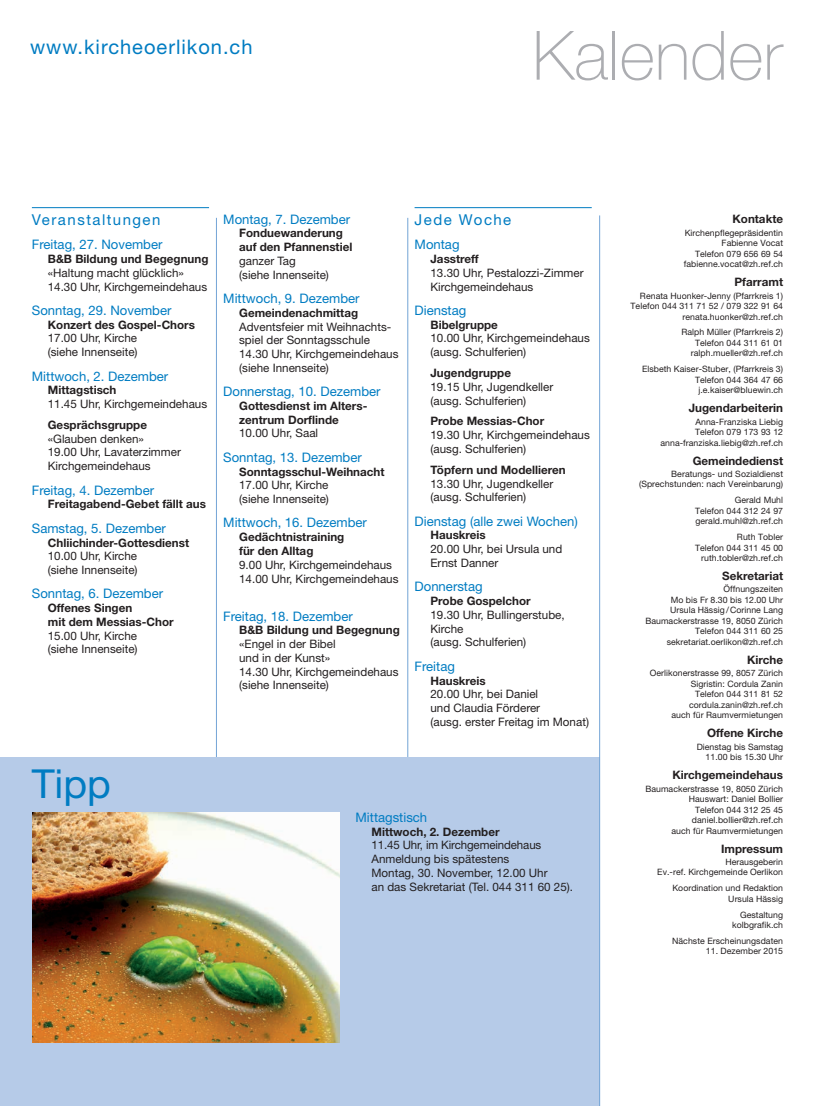
<style>
.page{position:relative;width:815px;height:1106px;background:#fff}
.page>*{position:absolute;margin:0;border:0;box-sizing:border-box;transform-origin:0 0}
.t1{font:100 68.12px "Helvetica Neue LT Std";color:#acadb1}
.t2{font:40px "Helvetica Neue LT Std";color:#007cc2}
.t3{font:20px "Helvetica Neue LT Std";letter-spacing:.05em;color:#007cc2}
.t4{font:15px "Helvetica Neue LT Std";letter-spacing:.1em;color:#007cc2}
.t5{font:13.12px "Helvetica Neue LT Std";color:#007cc2}
.t6{font:11.62px/13.8px "Helvetica Neue LT Std";color:#231f20}
.t7{font:700 11.62px/13.8px "Helvetica Neue LT Std";color:#231f20}
.t8{font:8.75px/10.5px "Helvetica Neue LT Std";letter-spacing:.005em;color:#231f20;text-align:right}
</style>
<div class="page">
<hr style="left:408px;top:218px;width:1px;height:888px;background:#73a4d6">
<hr style="left:216px;top:218px;width:1px;height:888px;background:#73a4d6">
<hr style="left:32px;top:207px;width:177px;height:1px;background:#007cc2">
<hr style="left:415px;top:207px;width:177px;height:1px;background:#007cc2">
<div style="left:0;top:757px;width:600px;height:349px;background:#b6cbe8"></div>
<img style="left:32px;top:812px;width:307px;height:230px">
<hr style="left:599px;top:215px;width:1px;height:891px;background:#73a4d6">
<h3 class="t3" style="left:30px;top:35px;width:224px">www.kircheoerlikon.ch</h3>
<h1 class="t1" style="left:532px;top:16px;width:252px">Kalender</h1>
<h3 class="t4" style="left:32px;top:211px;width:130px">Veranstaltungen</h3>
<h3 class="t5" style="left:32px;top:237px;width:132px">Freitag, 27. November</h3>
<h3 class="t7" style="left:48px;top:252px;width:162px">B&amp;B Bildung und Begegnung</h3>
<h3 class="t6" style="left:48px;top:266px;width:161px">«Haltung macht glücklich»<br>14.30 Uhr, Kirchgemeindehaus</h3>
<h3 class="t5" style="left:32px;top:302px;width:141px">Sonntag, 29. November</h3>
<h3 class="t7" style="left:48px;top:317px;width:149px">Konzert des Gospel-Chors</h3>
<h3 class="t6" style="left:48px;top:331px;width:91px">17.00 Uhr, Kirche (siehe Innenseite)</h3>
<h3 class="t5" style="left:32px;top:368px;width:138px">Mittwoch, 2. Dezember</h3>
<h3 class="t7" style="left:48px;top:383px;width:70px">Mittagstisch</h3>
<h3 class="t6" style="left:48px;top:397px;width:161px">11.45 Uhr, Kirchgemeindehaus</h3>
<h3 class="t7" style="left:48px;top:418px;width:101px">Gesprächsgruppe</h3>
<h3 class="t6" style="left:48px;top:431px;width:135px">«Glauben denken»<br>19.00 Uhr, Lavaterzimmer<br>Kirchgemeindehaus</h3>
<h3 class="t5" style="left:32px;top:482px;width:124px">Freitag, 4. Dezember</h3>
<h3 class="t7" style="left:48px;top:497px;width:160px">Freitagabend-Gebet fällt aus</h3>
<h3 class="t5" style="left:32px;top:520px;width:135px">Samstag, 5. Dezember</h3>
<h3 class="t7" style="left:48px;top:535px;width:143px">Chliichinder-Gottesdienst</h3>
<h3 class="t6" style="left:48px;top:549px;width:91px">10.00 Uhr, Kirche (siehe Innenseite)</h3>
<h3 class="t5" style="left:32px;top:586px;width:133px">Sonntag, 6. Dezember</h3>
<h3 class="t7" style="left:48px;top:601px;width:127px">Offenes Singen<br>mit dem Messias-Chor</h3>
<h3 class="t6" style="left:48px;top:628px;width:91px">15.00 Uhr, Kirche (siehe Innenseite)</h3>
<h3 class="t5" style="left:223px;top:211px;width:128px">Montag, 7. Dezember</h3>
<h3 class="t7" style="left:239px;top:226px;width:115px">Fonduewanderung auf den Pfannenstiel</h3>
<h3 class="t6" style="left:239px;top:254px;width:91px">ganzer Tag (siehe Innenseite)</h3>
<h3 class="t5" style="left:223px;top:290px;width:138px">Mittwoch, 9. Dezember</h3>
<h3 class="t7" style="left:239px;top:305px;width:120px">Gemeindenachmittag</h3>
<h3 class="t6" style="left:239px;top:319px;width:161px">Adventsfeier mit Weihnachts&shy;spiel der Sonntagsschule<br>14.30 Uhr, Kirchgemeindehaus (siehe Innenseite)</h3>
<h3 class="t5" style="left:223px;top:383px;width:159px">Donnerstag, 10. Dezember</h3>
<h3 class="t7" style="left:239px;top:398px;width:129px">Gottesdienst im Alters&shy;zentrum Dorflinde</h3>
<h3 class="t6" style="left:239px;top:426px;width:81px">10.00 Uhr, Saal</h3>
<h3 class="t5" style="left:223px;top:449px;width:140px">Sonntag, 13. Dezember</h3>
<h3 class="t7" style="left:239px;top:464px;width:147px">Sonntagsschul-Weihnacht</h3>
<h3 class="t6" style="left:239px;top:478px;width:91px">17.00 Uhr, Kirche (siehe Innenseite)</h3>
<h3 class="t5" style="left:223px;top:515px;width:145px">Mittwoch, 16. Dezember</h3>
<h3 class="t7" style="left:239px;top:530px;width:107px">Gedächtnistraining für den Alltag</h3>
<h3 class="t6" style="left:239px;top:557px;width:161px">9.00 Uhr, Kirchgemeindehaus<br>14.00 Uhr, Kirchgemeindehaus</h3>
<h3 class="t5" style="left:223px;top:608px;width:131px">Freitag, 18. Dezember</h3>
<h3 class="t7" style="left:239px;top:623px;width:162px">B&amp;B Bildung und Begegnung</h3>
<h3 class="t6" style="left:239px;top:637px;width:161px">«Engel in der Bibel<br>und in der Kunst»<br>14.30 Uhr, Kirchgemeindehaus (siehe Innenseite)</h3>
<h3 class="t4" style="left:415px;top:211px;width:98px">Jede Woche</h3>
<h3 class="t5" style="left:415px;top:237px;width:46px">Montag</h3>
<h3 class="t7" style="left:431px;top:252px;width:50px">Jasstreff</h3>
<h3 class="t6" style="left:431px;top:266px;width:155px">13.30 Uhr, Pestalozzi-Zimmer<br>Kirchgemeindehaus</h3>
<h3 class="t5" style="left:415px;top:302px;width:53px">Dienstag</h3>
<h3 class="t7" style="left:431px;top:317px;width:69px">Bibelgruppe</h3>
<h3 class="t6" style="left:431px;top:331px;width:161px">10.00 Uhr, Kirchgemeindehaus (ausg. Schulferien)</h3>
<h3 class="t7" style="left:431px;top:366px;width:82px">Jugendgruppe</h3>
<h3 class="t6" style="left:431px;top:380px;width:124px">19.15 Uhr, Jugendkeller (ausg. Schulferien)</h3>
<h3 class="t7" style="left:431px;top:414px;width:115px">Probe Messias-Chor</h3>
<h3 class="t6" style="left:431px;top:428px;width:161px">19.30 Uhr, Kirchgemeindehaus (ausg. Schulferien)</h3>
<h3 class="t7" style="left:431px;top:462px;width:137px">Töpfern und Modellieren</h3>
<h3 class="t6" style="left:431px;top:476px;width:124px">13.30 Uhr, Jugendkeller (ausg. Schulferien)</h3>
<h3 class="t5" style="left:415px;top:513px;width:165px">Dienstag (alle zwei Wochen)</h3>
<h3 class="t7" style="left:431px;top:528px;width:57px">Hauskreis</h3>
<h3 class="t6" style="left:431px;top:542px;width:133px">20.00 Uhr, bei Ursula und<br>Ernst Danner</h3>
<h3 class="t5" style="left:415px;top:579px;width:70px">Donnerstag</h3>
<h3 class="t7" style="left:431px;top:594px;width:102px">Probe Gospelchor</h3>
<h3 class="t6" style="left:431px;top:607px;width:136px">19.30 Uhr, Bullingerstube,<br>Kirche<br>(ausg. Schulferien)</h3>
<h3 class="t5" style="left:415px;top:658px;width:42px">Freitag</h3>
<h3 class="t7" style="left:431px;top:673px;width:57px">Hauskreis</h3>
<h3 class="t6" style="left:431px;top:687px;width:160px">20.00 Uhr, bei Daniel<br>und Claudia Förderer<br>(ausg. erster Freitag im Monat)</h3>
<h2 class="t2" style="left:32px;top:760px;width:81px">Tipp</h2>
<h3 class="t5" style="left:356px;top:809px;width:73px">Mittagstisch</h3>
<h3 class="t7" style="left:371px;top:824px;width:130px">Mittwoch, 2. Dezember</h3>
<h3 class="t6" style="left:371px;top:838px;width:203px">11.45 Uhr, im Kirchgemeindehaus<br>Anmeldung bis spätestens<br>Montag, 30. November, 12.00 Uhr<br>an das Sekretariat (Tel. 044 311 60 25).</h3>
<h3 class="t7" style="left:732px;top:212px;width:52px">Kontakte</h3>
<p class="t8" style="left:684px;top:227px;width:101px">Kirchenpflegepräsidentin<br>Fabienne Vocat<br>Telefon 079 656 69 54 fabienne.vocat@zh.ref.ch</p>
<h3 class="t7" style="left:734px;top:275px;width:50px">Pfarramt</h3>
<p class="t8" style="left:631px;top:290px;width:154px">Renata Huonker-Jenny (Pfarrkreis 1)<br>Telefon 044 311 71 52 / 079 322 91 64 renata.huonker@zh.ref.ch</p>
<p class="t8" style="left:681px;top:327px;width:103px">Ralph Müller (Pfarrkreis 2)<br>Telefon 044 311 61 01 ralph.mueller@zh.ref.ch</p>
<p class="t8" style="left:642px;top:364px;width:143px">Elsbeth Kaiser-Stuber, (Pfarrkreis 3)<br>Telefon 044 364 47 66 j.e.kaiser@bluewin.ch</p>
<h3 class="t7" style="left:689px;top:401px;width:96px">Jugendarbeiterin</h3>
<p class="t8" style="left:661px;top:416px;width:124px">Anna-Franziska Liebig<br>Telefon 079 173 93 12 anna-franziska.liebig@zh.ref.ch</p>
<h3 class="t7" style="left:693px;top:453px;width:92px">Gemeindedienst</h3>
<p class="t8" style="left:639px;top:468px;width:146px">Beratungs- und Sozialdienst (Sprechstunden: nach Vereinbarung)</p>
<p class="t8" style="left:695px;top:495px;width:90px;text-align:justify;text-indent:40px">Gerald Muhl Telefon 044 312 24 97 gerald.muhl@zh.ref.ch</p>
<p class="t8" style="left:695px;top:531px;width:90px">Ruth Tobler<br>Telefon 044 311 45 00 ruth.tobler@zh.ref.ch</p>
<h3 class="t7" style="left:722px;top:569px;width:62px">Sekretariat</h3>
<p class="t8" style="left:645px;top:584px;width:139px">Öffnungszeiten<br>Mo bis Fr 8.30 bis 12.00 Uhr<br>Ursula Hässig/Corinne Lang<br>Baumackerstrasse 19, 8050 Zürich<br>Telefon 044 311 60 25 sekretariat.oerlikon@zh.ref.ch</p>
<h3 class="t7" style="left:747px;top:652px;width:37px">Kirche</h3>
<p class="t8" style="left:650px;top:668px;width:135px">Oerlikonerstrasse 99, 8057 Zürich<br>Sigristin: Cordula Zanin<br>Telefon 044 311 81 52 cordula.zanin@zh.ref.ch<br>auch für Raumvermietungen</p>
<h3 class="t7" style="left:707px;top:726px;width:77px">Offene Kirche</h3>
<p class="t8" style="left:697px;top:741px;width:88px">Dienstag bis Samstag<br>11.00 bis 15.30 Uhr</p>
<h3 class="t7" style="left:672px;top:768px;width:112px">Kirchgemeindehaus</h3>
<p class="t8" style="left:645px;top:783px;width:139px">Baumackerstrasse 19, 8050 Zürich<br>Hauswart: Daniel Bollier<br>Telefon 044 312 25 45 daniel.bollier@zh.ref.ch<br>auch für Raumvermietungen</p>
<h3 class="t7" style="left:721px;top:841px;width:63px">Impressum</h3>
<p class="t8" style="left:657px;top:856px;width:127px">Herausgeberin<br>Ev.-ref. Kirchgemeinde Oerlikon</p>
<p class="t8" style="left:672px;top:882px;width:112px">Koordination und Redaktion<br>Ursula Hässig</p>
<p class="t8" style="left:732px;top:909px;width:52px">Gestaltung kolbgrafik.ch</p>
<p class="t8" style="left:672px;top:935px;width:112px">Nächste Erscheinungsdaten</p>
<p class="t8" style="left:706px;top:945px;width:79px">11. Dezember 2015</p>
</div>
